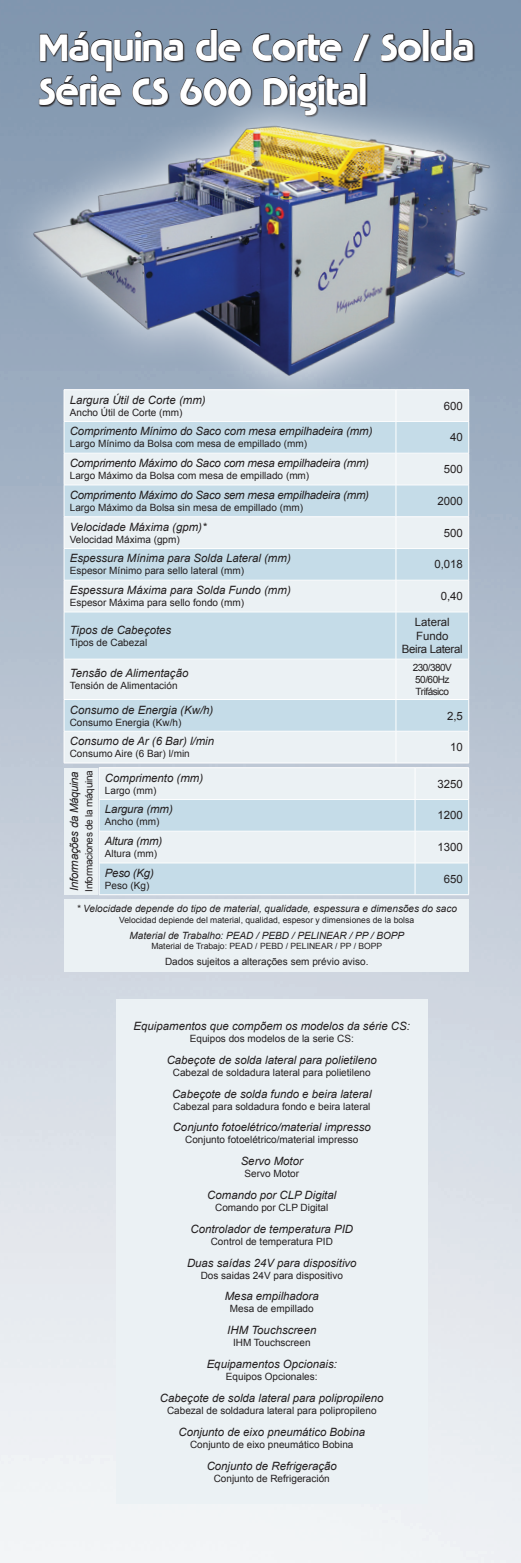
<style>
.page{position:relative;width:521px;height:1563px;background:#fff}
.page>*{position:absolute;margin:0;border:0;box-sizing:border-box;transform-origin:0 0}
.t1{font:36.75px "Mingle";color:#fff}
.t2{font:italic 11.46px "Arial";color:#231f20}
.t3{font:italic 11.46px "Arial";letter-spacing:-.02em;color:#231f20}
.t4{font:11.46px "Arial";color:#231f20}
.t5{font:italic 11.46px "Arial";letter-spacing:-.025em;color:#231f20}
.t6{font:11.46px "Arial";letter-spacing:-.03em;color:#231f20}
.t7{font:9.97px "Arial";color:#231f20}
.t8{font:italic 9.97px "Arial";color:#231f20}
.t9{font:9.97px "Arial";letter-spacing:-.025em;color:#231f20}
.t10{font:9.97px "Arial";letter-spacing:-.05em;color:#231f20}
.t11{font:8.58px "Arial";color:#231f20}
</style>
<div class="page">
<svg style="left:381px;top:33px;width:40px;height:7px"></svg>
<div style="left:423px;top:29px;width:6px;height:32px;border:1px solid #231f20"></div>
<svg style="left:430px;top:29px;width:43px;height:11px"></svg>
<svg style="left:39px;top:29px;width:331px;height:11px;background:#75879d"></svg>
<div style="left:65px;top:732px;width:403px;height:31px;background:#ebf1f4"></div>
<svg style="left:65px;top:554px;width:403px;height:177px;background:#d4e4ed"></svg>
<hr style="left:396px;top:548px;width:1px;height:32px;background:#fff">
<hr style="left:64px;top:580px;width:332px;height:1px;background:#fff">
<hr style="left:396px;top:580px;width:73px;height:1px;background:#fff">
<hr style="left:396px;top:580px;width:1px;height:32px;background:#fff">
<hr style="left:64px;top:612px;width:332px;height:1px;background:#fff">
<hr style="left:396px;top:612px;width:73px;height:1px;background:#fff">
<hr style="left:396px;top:612px;width:1px;height:47px;background:#fff">
<hr style="left:64px;top:659px;width:332px;height:1px;background:#fff">
<hr style="left:396px;top:659px;width:73px;height:1px;background:#fff">
<hr style="left:396px;top:659px;width:1px;height:40px;background:#fff">
<hr style="left:64px;top:699px;width:332px;height:1px;background:#fff">
<hr style="left:396px;top:699px;width:73px;height:1px;background:#fff">
<hr style="left:396px;top:699px;width:1px;height:32px;background:#fff">
<hr style="left:396px;top:731px;width:1px;height:32px;background:#fff">
<div style="left:100px;top:768px;width:368px;height:31px;background:#ebf1f4"></div>
<svg style="left:100px;top:800px;width:368px;height:94px;background:#d2e3ec"></svg>
<hr style="left:415px;top:768px;width:1px;height:31px;background:#fff">
<hr style="left:415px;top:799px;width:1px;height:32px;background:#fff">
<hr style="left:99px;top:831px;width:316px;height:1px;background:#fff">
<hr style="left:415px;top:831px;width:54px;height:1px;background:#fff">
<hr style="left:415px;top:831px;width:1px;height:32px;background:#fff">
<hr style="left:99px;top:863px;width:316px;height:1px;background:#fff">
<hr style="left:415px;top:863px;width:54px;height:1px;background:#fff">
<hr style="left:415px;top:863px;width:1px;height:31px;background:#fff">
<div style="left:64px;top:767px;width:34px;height:127px;background:#ebf1f4"></div>
<div style="left:65px;top:898px;width:404px;height:73px;background:#ebf1f4"></div>
<div style="left:116px;top:999px;width:312px;height:505px;background:#ebf1f4"></div>
<svg style="left:0;top:416px;width:521px;height:138px;background:#cddbe5"></svg>
<img style="left:0;top:40px;width:521px;height:376px">
<p class="t1" style="left:39px;top:24px;width:437px">Máquina de Corte / Solda</p>
<p class="t1" style="left:39px;top:68px;width:330px">Série CS 600 Digital</p>
<p class="t2" style="left:70px;top:392px;width:137px">Largura Útil de Corte (mm)</p>
<p class="t7" style="left:70px;top:406px;width:114px">Ancho Útil de Corte (mm)</p>
<p class="t2" style="left:70px;top:424px;width:304px">Comprimento Mínimo do Saco com mesa empilhadeira (mm)</p>
<p class="t7" style="left:70px;top:437px;width:239px">Largo Mínimo da Bolsa com mesa de empillado (mm)</p>
<p class="t3" style="left:70px;top:456px;width:301px">Comprimento Máximo do Saco com mesa empilhadeira (mm)</p>
<p class="t7" style="left:70px;top:469px;width:241px">Largo Máximo da Bolsa com mesa de empillado (mm)</p>
<p class="t3" style="left:70px;top:487px;width:301px">Comprimento Máximo do Saco sem mesa empilhadeira (mm)</p>
<p class="t7" style="left:70px;top:501px;width:235px">Largo Máximo da Bolsa sin mesa de empillado (mm)</p>
<p class="t2" style="left:70px;top:519px;width:138px">Velocidade Máxima (gpm)*</p>
<p class="t7" style="left:70px;top:533px;width:112px">Velocidad Máxima (gpm)</p>
<p class="t2" style="left:70px;top:551px;width:222px">Espessura Mínima para Solda Lateral (mm)</p>
<p class="t7" style="left:70px;top:564px;width:176px">Espesor Mínimo para sello lateral (mm)</p>
<p class="t2" style="left:70px;top:583px;width:222px">Espessura Máxima para Solda Fundo (mm)</p>
<p class="t7" style="left:70px;top:596px;width:176px">Espesor Máxima para sello fondo (mm)</p>
<p class="t2" style="left:70px;top:622px;width:103px">Tipos de Cabeçotes</p>
<p class="t7" style="left:70px;top:636px;width:79px">Tipos de Cabezal</p>
<p class="t2" style="left:70px;top:666px;width:120px">Tensão de Alimentação</p>
<p class="t7" style="left:70px;top:679px;width:109px">Tensión de Alimentación</p>
<p class="t2" style="left:70px;top:702px;width:145px">Consumo de Energia (Kw/h)</p>
<p class="t7" style="left:70px;top:715px;width:113px">Consumo Energia (Kw/h)</p>
<p class="t2" style="left:70px;top:734px;width:146px">Consumo de Ar (6 Bar) l/min</p>
<p class="t7" style="left:70px;top:747px;width:122px">Consumo Aire (6 Bar) l/min</p>
<p class="t4" style="left:444px;top:398px;width:21px">600</p>
<p class="t4" style="left:450px;top:430px;width:14px">40</p>
<p class="t4" style="left:444px;top:462px;width:21px">500</p>
<p class="t4" style="left:437px;top:493px;width:27px">2000</p>
<p class="t4" style="left:444px;top:525px;width:21px">500</p>
<p class="t4" style="left:434px;top:557px;width:30px">0,018</p>
<p class="t4" style="left:441px;top:589px;width:24px">0,40</p>
<p class="t4" style="left:415px;top:614px;width:36px">Lateral</p>
<p class="t4" style="left:416px;top:628px;width:34px">Fundo</p>
<p class="t6" style="left:402px;top:642px;width:62px">Beira Lateral</p>
<p class="t7" style="left:413px;top:661px;width:41px">230/380V</p>
<p class="t7" style="left:415px;top:673px;width:36px">50/60Hz</p>
<p class="t10" style="left:416px;top:685px;width:35px">Trifásico</p>
<p class="t4" style="left:447px;top:708px;width:17px">2,5</p>
<p class="t4" style="left:450px;top:740px;width:14px">10</p>
<p class="t5" style="left:67px;top:891px;width:121px;rotate:-90deg">Informações da Máquina</p>
<p class="t9" style="left:82px;top:892px;width:123px;rotate:-90deg">Informaciones de la máquina</p>
<p class="t8" style="left:76px;top:902px;width:382px">* Velocidade depende do tipo de material, qualidade, espessura e dimensões do saco</p>
<p class="t11" style="left:119px;top:914px;width:296px">Velocidad depiende del material, qualidad, espesor y dimensiones de la bolsa</p>
<p class="t8" style="left:130px;top:929px;width:276px">Material de Trabalho: PEAD / PEBD / PELINEAR / PP / BOPP</p>
<p class="t11" style="left:151px;top:940px;width:232px">Material de Trabajo: PEAD / PEBD / PELINEAR / PP / BOPP</p>
<p class="t7" style="left:165px;top:955px;width:205px">Dados sujeitos a alterações sem prévio aviso.</p>
<p class="t2" style="left:105px;top:770px;width:100px">Comprimento (mm)</p>
<p class="t7" style="left:105px;top:784px;width:53px">Largo (mm)</p>
<p class="t4" style="left:437px;top:776px;width:27px">3250</p>
<p class="t2" style="left:105px;top:802px;width:69px">Largura (mm)</p>
<p class="t7" style="left:105px;top:815px;width:56px">Ancho (mm)</p>
<p class="t4" style="left:437px;top:808px;width:27px">1200</p>
<p class="t3" style="left:105px;top:834px;width:59px">Altura (mm)</p>
<p class="t7" style="left:105px;top:847px;width:54px">Altura (mm)</p>
<p class="t4" style="left:437px;top:840px;width:27px">1300</p>
<p class="t2" style="left:105px;top:865px;width:50px">Peso (Kg)</p>
<p class="t7" style="left:105px;top:879px;width:46px">Peso (Kg)</p>
<p class="t4" style="left:444px;top:871px;width:21px">650</p>
<p class="t2" style="left:134px;top:1018px;width:278px">Equipamentos que compõem os modelos da série CS:</p>
<p class="t7" style="left:190px;top:1032px;width:165px">Equipos dos modelos de la serie CS:</p>
<p class="t2" style="left:167px;top:1052px;width:212px">Cabeçote de solda lateral para polietileno</p>
<p class="t7" style="left:173px;top:1065px;width:199px">Cabezal de soldadura lateral para polietileno</p>
<p class="t2" style="left:172px;top:1086px;width:201px">Cabeçote de solda fundo e beira lateral</p>
<p class="t7" style="left:173px;top:1099px;width:199px">Cabezal para soldadura fondo e beira lateral</p>
<p class="t2" style="left:173px;top:1120px;width:200px">Conjunto fotoelétrico/material impresso</p>
<p class="t7" style="left:185px;top:1133px;width:175px">Conjunto fotoelétrico/material impresso</p>
<p class="t2" style="left:241px;top:1153px;width:64px">Servo Motor</p>
<p class="t7" style="left:245px;top:1167px;width:56px">Servo Motor</p>
<p class="t2" style="left:207px;top:1187px;width:131px">Comando por CLP Digital</p>
<p class="t7" style="left:215px;top:1201px;width:115px">Comando por CLP Digital</p>
<p class="t2" style="left:190px;top:1221px;width:164px">Controlador de temperatura PID</p>
<p class="t7" style="left:211px;top:1235px;width:124px">Control de temperatura PID</p>
<p class="t2" style="left:187px;top:1255px;width:171px">Duas saídas 24V para dispositivo</p>
<p class="t7" style="left:201px;top:1268px;width:144px">Dos saidas 24V para dispositivo</p>
<p class="t2" style="left:225px;top:1289px;width:95px">Mesa empilhadora</p>
<p class="t7" style="left:230px;top:1302px;width:85px">Mesa de empillado</p>
<p class="t2" style="left:227px;top:1323px;width:91px">IHM Touchscreen</p>
<p class="t7" style="left:233px;top:1336px;width:79px">IHM Touchscreen</p>
<p class="t2" style="left:207px;top:1356px;width:132px">Equipamentos Opcionais:</p>
<p class="t7" style="left:226px;top:1370px;width:93px">Equipos Opcionales:</p>
<p class="t2" style="left:160px;top:1390px;width:225px">Cabeçote de solda lateral para polipropileno</p>
<p class="t7" style="left:167px;top:1404px;width:211px">Cabezal de soldadura lateral para polipropileno</p>
<p class="t2" style="left:178px;top:1424px;width:188px">Conjunto de eixo pneumático Bobina</p>
<p class="t7" style="left:190px;top:1437px;width:165px">Conjunto de eixo pneumático Bobina</p>
<p class="t2" style="left:207px;top:1458px;width:132px">Conjunto de Refrigeração</p>
<p class="t7" style="left:214px;top:1471px;width:118px">Conjunto de Refrigeración</p>
</div>
